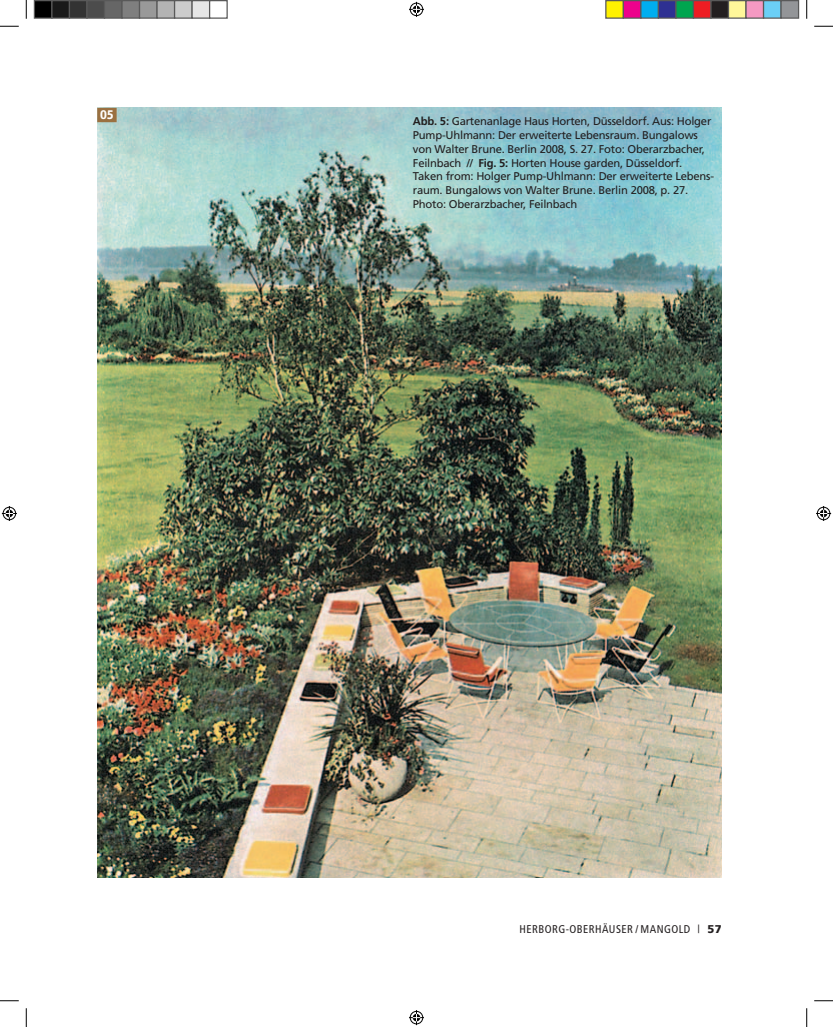
<style>
.page{position:relative;width:833px;height:1027px;background:#fff}
.page>*{position:absolute;margin:0;border:0;box-sizing:border-box;transform-origin:0 0}
.t1{font:700 12.5px "Unit Pro";color:#fff}
.t2{font:11.25px/13.8px "Frutiger";letter-spacing:-.02em;color:#231f20}
.t3{font:condensed 11.25px "Frutiger";letter-spacing:.04em;color:#231f20}
.s1{font-weight:700}
.s2{font-weight:300;font-stretch:normal}
.s3{font-weight:900;font-stretch:normal}
</style>
<div class="page">
<img style="left:97px;top:108px;width:624px;height:770px">
<div style="left:97px;top:108px;width:20px;height:14px;background:#9a7041"></div>
<svg style="left:0;top:25px;width:19px;height:2px"></svg>
<svg style="left:814px;top:25px;width:18px;height:2px"></svg>
<svg style="left:0;top:1000px;width:19px;height:1px"></svg>
<svg style="left:814px;top:1000px;width:18px;height:1px"></svg>
<svg style="left:25px;top:0;width:2px;height:19px"></svg>
<svg style="left:25px;top:1008px;width:2px;height:19px"></svg>
<svg style="left:806px;top:0;width:1px;height:19px"></svg>
<svg style="left:806px;top:1008px;width:1px;height:19px"></svg>
<svg style="left:409px;top:2px;width:15px;height:15px"></svg>
<svg style="left:409px;top:1010px;width:15px;height:15px"></svg>
<svg style="left:2px;top:506px;width:15px;height:15px"></svg>
<svg style="left:816px;top:506px;width:14px;height:15px"></svg>
<div style="left:34px;top:1px;width:18px;height:17px;background:#000"></div>
<div style="left:34px;top:0;width:18px;height:19px;border:1px solid #595959"></div>
<div style="left:52px;top:1px;width:17px;height:17px;background:#191919"></div>
<div style="left:51px;top:0;width:19px;height:19px;border:1px solid #595959"></div>
<div style="left:69px;top:1px;width:18px;height:17px;background:#333"></div>
<div style="left:69px;top:0;width:19px;height:19px;border:1px solid #595959"></div>
<div style="left:87px;top:1px;width:17px;height:17px;background:#4c4c4c"></div>
<div style="left:86px;top:0;width:19px;height:19px;border:1px solid #595959"></div>
<div style="left:104px;top:1px;width:18px;height:17px;background:#666"></div>
<div style="left:104px;top:0;width:18px;height:19px;border:1px solid #595959"></div>
<div style="left:122px;top:1px;width:17px;height:17px;background:#7f7f7f"></div>
<div style="left:121px;top:0;width:19px;height:19px;border:1px solid #595959"></div>
<div style="left:139px;top:1px;width:18px;height:17px;background:#999"></div>
<div style="left:139px;top:0;width:19px;height:19px;border:1px solid #595959"></div>
<div style="left:157px;top:1px;width:17px;height:17px;background:#b3b3b3"></div>
<div style="left:156px;top:0;width:19px;height:19px;border:1px solid #595959"></div>
<div style="left:174px;top:1px;width:18px;height:17px;background:#ccc"></div>
<div style="left:174px;top:0;width:18px;height:19px;border:1px solid #595959"></div>
<div style="left:192px;top:1px;width:17px;height:17px;background:#e6e6e6"></div>
<div style="left:191px;top:0;width:19px;height:19px;border:1px solid #595959"></div>
<div style="left:209px;top:0;width:19px;height:19px;border:1px solid #595959"></div>
<div style="left:605px;top:1px;width:18px;height:17px;background:#fff101"></div>
<div style="left:605px;top:0;width:18px;height:19px;border:1px solid #595959"></div>
<div style="left:623px;top:1px;width:17px;height:17px;background:#ed028c"></div>
<div style="left:622px;top:0;width:19px;height:19px;border:1px solid #595959"></div>
<div style="left:640px;top:1px;width:18px;height:17px;background:#00aeef"></div>
<div style="left:640px;top:0;width:18px;height:19px;border:1px solid #595959"></div>
<div style="left:658px;top:1px;width:17px;height:17px;background:#2e3092"></div>
<div style="left:657px;top:0;width:19px;height:19px;border:1px solid #595959"></div>
<div style="left:675px;top:1px;width:18px;height:17px;background:#00a54f"></div>
<div style="left:675px;top:0;width:18px;height:19px;border:1px solid #595959"></div>
<div style="left:693px;top:1px;width:17px;height:17px;background:#ee1d23"></div>
<div style="left:692px;top:0;width:19px;height:19px;border:1px solid #595959"></div>
<div style="left:710px;top:1px;width:18px;height:17px;background:#231f20"></div>
<div style="left:710px;top:0;width:18px;height:19px;border:1px solid #595959"></div>
<div style="left:728px;top:1px;width:17px;height:17px;background:#fff79a"></div>
<div style="left:727px;top:0;width:19px;height:19px;border:1px solid #595959"></div>
<div style="left:745px;top:1px;width:18px;height:17px;background:#f499c2"></div>
<div style="left:745px;top:0;width:18px;height:19px;border:1px solid #595959"></div>
<div style="left:763px;top:1px;width:17px;height:17px;background:#6bcff6"></div>
<div style="left:762px;top:0;width:19px;height:19px;border:1px solid #595959"></div>
<div style="left:780px;top:1px;width:18px;height:17px;background:#939598"></div>
<div style="left:780px;top:0;width:18px;height:19px;border:1px solid #595959"></div>
<p class="t1" style="left:100px;top:107px;width:15px">05</p>
<p class="t2" style="left:412px;top:115px;width:302px"><span class="s1">Abb. 5:</span> Gartenanlage Haus Horten, Düsseldorf. Aus: Holger Pump-Uhlmann: Der erweiterte Lebensraum. Bungalows von Walter Brune. Berlin 2008, S. 27. Foto: Oberarzbacher, Feilnbach // <span class="s1">Fig. 5:</span> Horten House garden, Düsseldorf.<br>Taken from: Holger Pump-Uhlmann: Der erweiterte Lebens&shy;raum. Bungalows von Walter Brune. Berlin 2008, p. 27.<br>Photo: Oberarzbacher, Feilnbach</p>
<p class="t3" style="left:519px;top:925px;width:203px">HERBORG-OBERHÄUSER / MANGOLD <span class="s2">|</span> <span class="s3">57</span></p>
</div>
